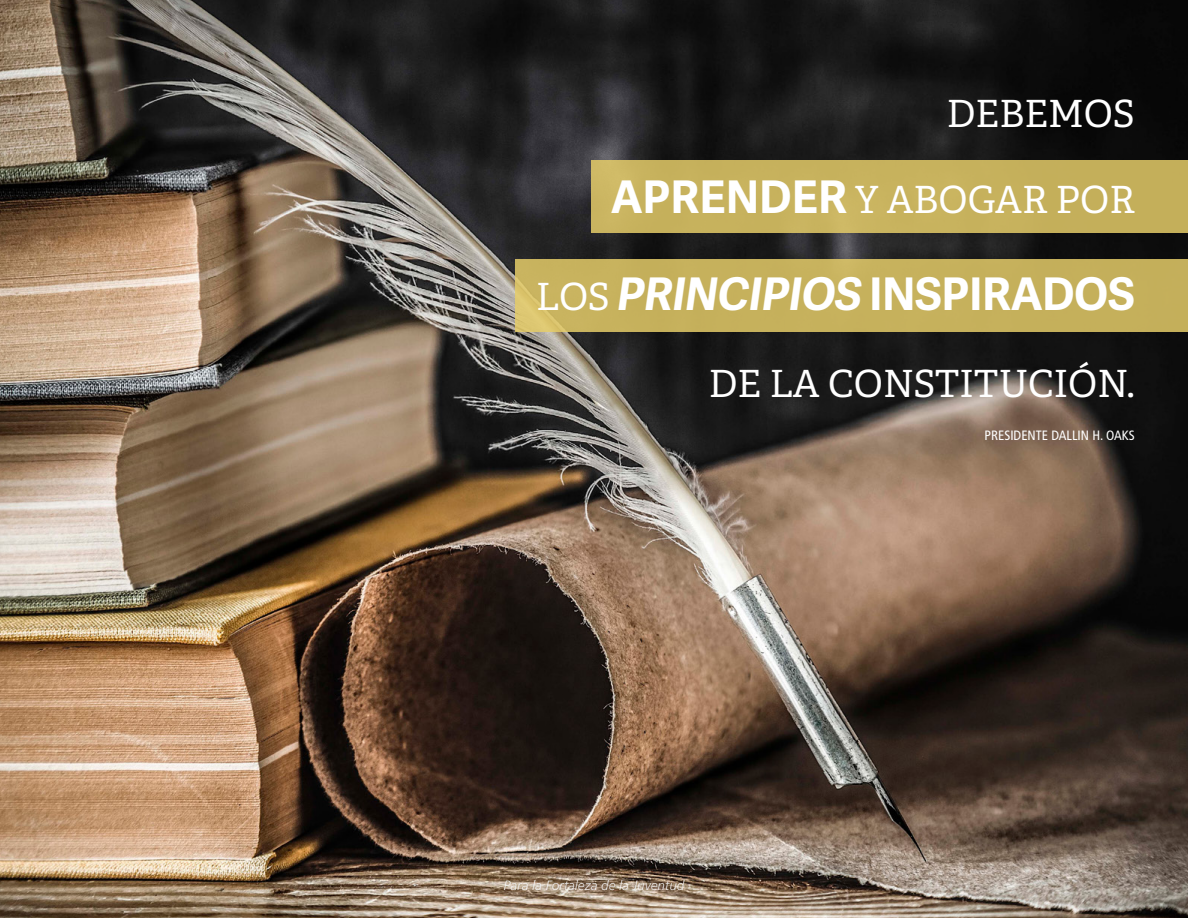
<style>
.page{position:relative;width:1188px;height:918px;background:#fff}
.page>*{position:absolute;margin:0;border:0;box-sizing:border-box;transform-origin:0 0}
.Oaks_Quote2{font:italic 700 45px "Helamlds Lat";letter-spacing:-.01em;color:#fff}
.Oaks_Quote2-2{font:37.5px "Helam Slablds Lat";color:#fff}
.Oaks_Quote2_Citation{font:condensed 13.5px "Frutigerlds Lat";color:#fff}
.s1{font-family:"Helamlds Lat";font-weight:700;font-size:45px}
.s2{font-family:"Helam Slablds Lat";font-weight:400;font-style:normal;font-size:37.5px}
.s3{font-style:normal}
</style>
<div class="page">
<img style="left:0;top:0;width:1188px;height:872px">
<div style="left:592px;top:160px;width:596px;height:72px;background:#c7b15d"></div>
<div style="left:515px;top:260px;width:673px;height:72px;background:#c6b15c"></div>
<img style="left:0;top:872px;width:1188px;height:46px">
<p class="Oaks_Quote2-2" style="left:947px;top:84px;width:190px">DEBEMOS</p>
<p class="Oaks_Quote2-2" style="left:611px;top:170px;width:526px"><span class="s1">APRENDER</span> Y ABOGAR POR</p>
<p class="Oaks_Quote2" style="left:536px;top:258px;width:600px"><span class="s2">LOS</span> PRINCIPIOS <span class="s3">INSPIRADOS</span></p>
<p class="Oaks_Quote2-2" style="left:709px;top:354px;width:428px">DE LA CONSTITUCIÓN.</p>
<p class="Oaks_Quote2_Citation" style="left:985px;top:425px;width:152px">PRESIDENTE DALLIN H. OAKS</p>
</div>
